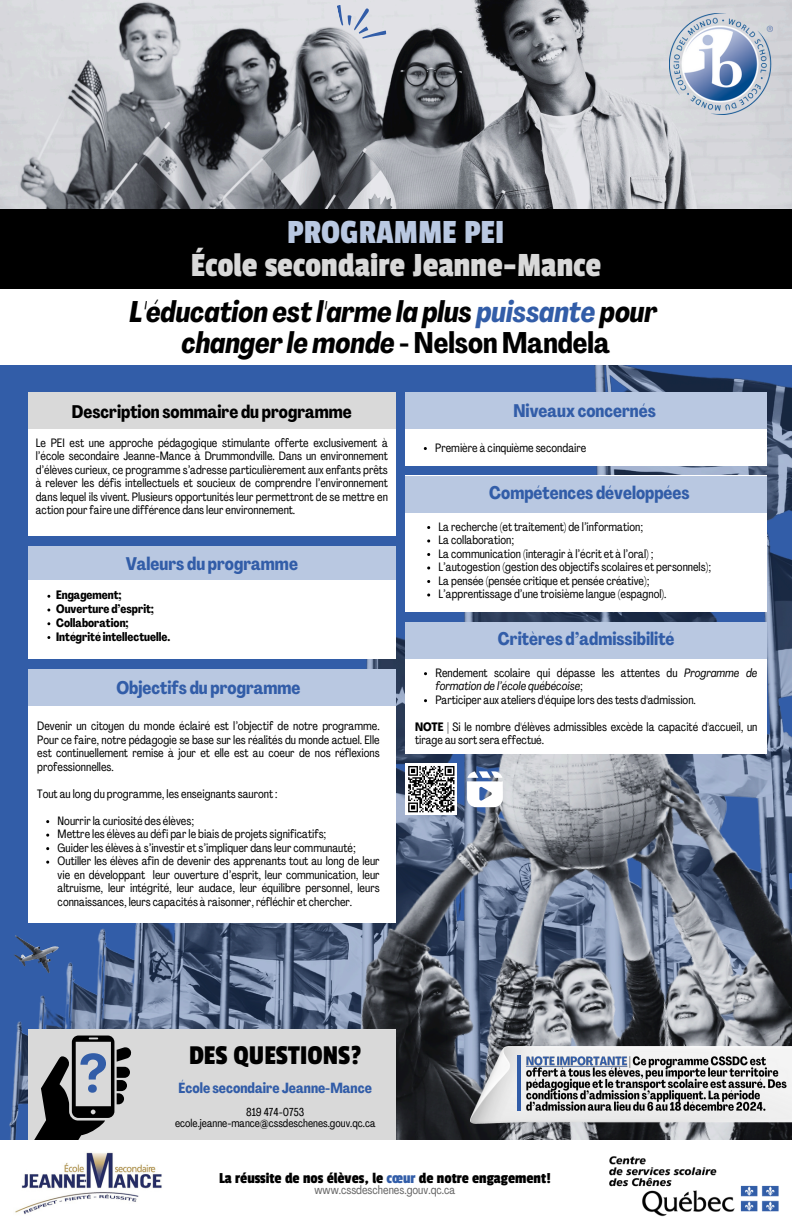
<style>
.page{position:relative;width:792px;height:1224px;background:#fff}
.page>*{position:absolute;margin:0;border:0;box-sizing:border-box;transform-origin:0 0}
.t1{font:35.5px/33px "Passion One";color:#d9d9d9;text-align:center}
.t2{font:italic 700 29.5px/30.8px "Agrandir Tight";color:#000;text-align:center}
.t3{font:28.5px "Passion One";color:#000}
.t4{font:700 18px "Agrandir Tight";color:#325da8}
.t5{font:700 18px "Agrandir Tight";color:#000}
.t6{font:16px "Passion One";color:#000}
.t7{font:700 14.5px "Agrandir Tight";color:#325da8}
.t8{font:12px/13.5px "Agrandir Tight";color:#000;text-align:justify}
.t9{font:700 12px "Agrandir Tight";color:#000}
.t10{font:12px "Agrandir Tight";color:#666}
.t11{font:11.5px "Agrandir Tight";color:#000}
.t12{font:11.2px "Agrandir Tight";color:#000}
.s1{color:#b9c8e1}
.s2{color:#325da8}
.s3{font-style:normal}
.s4{font-style:italic}
.s5{font-weight:700}
</style>
<div class="page">
<div style="left:0;top:201px;width:792px;height:88px;background:#000"></div>
<img style="left:0;top:365px;width:792px;height:775px">
<img style="left:151px;top:556px;width:641px;height:584px">
<div style="left:28px;top:392px;width:368px;height:144px;background:#fff"></div>
<div style="left:406px;top:392px;width:361px;height:73px;background:#fff"></div>
<div style="left:28px;top:392px;width:368px;height:37px;background:#d9d9d9"></div>
<div style="left:406px;top:392px;width:361px;height:37px;background:#b9c8e1"></div>
<div style="left:28px;top:546px;width:368px;height:37px;background:#b9c8e1"></div>
<div style="left:28px;top:669px;width:368px;height:254px;background:#fff"></div>
<div style="left:28px;top:669px;width:368px;height:37px;background:#b9c8e1"></div>
<div style="left:406px;top:476px;width:361px;height:136px;background:#fff"></div>
<div style="left:406px;top:476px;width:361px;height:37px;background:#b9c8e1"></div>
<div style="left:28px;top:580px;width:368px;height:79px;background:#fff"></div>
<div style="left:28px;top:1029px;width:368px;height:140px;background:#d9d9d9"></div>
<div style="left:0;top:1141px;width:792px;height:83px;background:#fff"></div>
<svg style="left:28px;top:1036px;width:104px;height:105px"></svg>
<img style="left:609px;top:1156px;width:170px;height:61px">
<img style="left:0;top:0;width:792px;height:208px">
<img style="left:670px;top:13px;width:103px;height:101px">
<img style="left:0;top:931px;width:127px;height:59px">
<div style="left:405px;top:763px;width:52px;height:52px;background:#fff"></div>
<svg style="left:408px;top:766px;width:47px;height:47px"></svg>
<svg style="left:467px;top:771px;width:36px;height:36px"></svg>
<svg style="left:337px;top:5px;width:50px;height:34px;background:#c5cbda"></svg>
<img style="left:15px;top:1152px;width:147px;height:62px">
<img style="left:471px;top:1046px;width:321px;height:77px">
<div style="left:406px;top:622px;width:361px;height:37px;background:#b9c8e1"></div>
<div style="left:405px;top:659px;width:362px;height:94px;background:#fff"></div>
<hr style="left:517px;top:1056px;width:3px;height:55px;background:#325da8">
<img style="left:526px;top:1055px;width:261px;height:59px">
<p class="t1" style="left:191px;top:217px;width:412px"><span class="s1">PROGRAMME PEI<br></span>École secondaire Jeanne-Mance</p>
<p class="t2" style="left:130px;top:299px;width:529px">L'éducation est l'arme la plus <span class="s2">puissante</span> pour changer lemonde <span class="s3">-Nelson Mandela</span></p>
<p class="t5" style="left:72px;top:404px;width:282px">Description sommaire du programme</p>
<p class="t8" style="left:36px;top:437px;width:354px">Le PEI est une approche pédagogique stimulante offerte exclusivement à l’école secondaire Jeanne-Mance à Drummondville. Dans un environnement d’élèves curieux, ce programme s’adresse particulièrement aux enfants prêts à relever les défis intellectuels et soucieux de comprendre l’environnement dans lequel ils vivent. Plusieurs opportunités leur permettront de se mettre en action pour faire une différence dans leur environnement.</p>
<p class="t4" style="left:126px;top:556px;width:174px">Valeurs du programme</p>
<p class="t9" style="left:56px;top:590px;width:67px">Engagement;</p>
<h4 class="t9" style="left:56px;top:604px;width:99px">Ouverture d’esprit;</h4>
<p class="t9" style="left:56px;top:618px;width:74px">Collaboration;</p>
<p class="t9" style="left:56px;top:632px;width:116px">Intégrité intellectuelle.</p>
<h4 class="t4" style="left:116px;top:681px;width:186px">Objectifs du programme</h4>
<p class="t8" style="left:37px;top:720px;width:344px">Devenir un citoyen du monde éclairé est l’objectif de notre programme.<br>Pour ce faire, notre pédagogie se base sur les réalités du monde actuel. Elle est continuellement remise à jour et elle est au coeur de nos réflexions professionnelles.</p>
<p class="t8" style="left:37px;top:788px;width:242px">Tout au long du programme, les enseignants sauront :</p>
<p class="t8" style="left:58px;top:815px;width:138px">Nourrir la curiosité des élèves;</p>
<p class="t8" style="left:58px;top:828px;width:270px">Mettre les élèves au défi par le biais de projets significatifs;</p>
<p class="t8" style="left:58px;top:842px;width:300px">Guider les élèves à s’investir et s’impliquer dans leur communauté;</p>
<p class="t8" style="left:58px;top:855px;width:324px">Outiller les élèves afin de devenir des apprenants tout au long de leur vie en développant leur ouverture d’esprit, leur communication, leur altruisme, leur intégrité, leur audace, leur équilibre personnel, leurs connaissances, leurs capacités à raisonner, réfléchir et chercher.</p>
<h4 class="t4" style="left:514px;top:404px;width:144px">Niveaux concernés</h4>
<p class="t8" style="left:435px;top:442px;width:153px">Première à cinquième secondaire</p>
<p class="t4" style="left:489px;top:486px;width:202px">Compétences développées</p>
<h4 class="t8" style="left:439px;top:521px;width:206px">La recherche (et traitement) de l’information;</h4>
<p class="t8" style="left:439px;top:534px;width:77px">La collaboration;</p>
<h4 class="t8" style="left:439px;top:548px;width:216px">La communication (interagir à l’écrit et à l’oral) ;</h4>
<p class="t8" style="left:439px;top:561px;width:274px">L’autogestion (gestion des objectifs scolaires et personnels);</p>
<p class="t8" style="left:439px;top:575px;width:212px">La pensée (pensée critique et pensée créative);</p>
<p class="t8" style="left:439px;top:588px;width:229px">L’apprentissage d’une troisième langue (espagnol).</p>
<p class="t4" style="left:498px;top:632px;width:178px">Critères d’admissibilité</p>
<h2 class="t8" style="left:435px;top:667px;width:324px">Rendement scolaire qui dépasse les attentes du <span class="s4">Programme de formation de l’école québécoise</span>;</h2>
<h5 class="t8" style="left:435px;top:694px;width:262px">Participer aux ateliers d'équipe lors des tests d'admission.</h5>
<p class="t8" style="left:415px;top:721px;width:344px"><span class="s5">NOTE</span> | Si le nombre d'élèves admissibles excède la capacité d'accueil, un tirage au sort sera effectué.</p>
<p class="t3" style="left:189px;top:1040px;width:174px">DES QUESTIONS?</p>
<p class="t7" style="left:179px;top:1082px;width:195px">École secondaire Jeanne-Mance</p>
<p class="t11" style="left:246px;top:1107px;width:60px">819 474-0753</p>
<p class="t12" style="left:175px;top:1119px;width:202px">ecole.jeanne-mance@cssdeschenes.gouv.qc.ca</p>
<p class="t6" style="left:219px;top:1169px;width:333px">La réussite de nos élèves, le <span class="s2">cœur</span> de notre engagement!</p>
<p class="t10" style="left:315px;top:1185px;width:142px">www.cssdeschenes.gouv.qc.ca</p>
</div>
